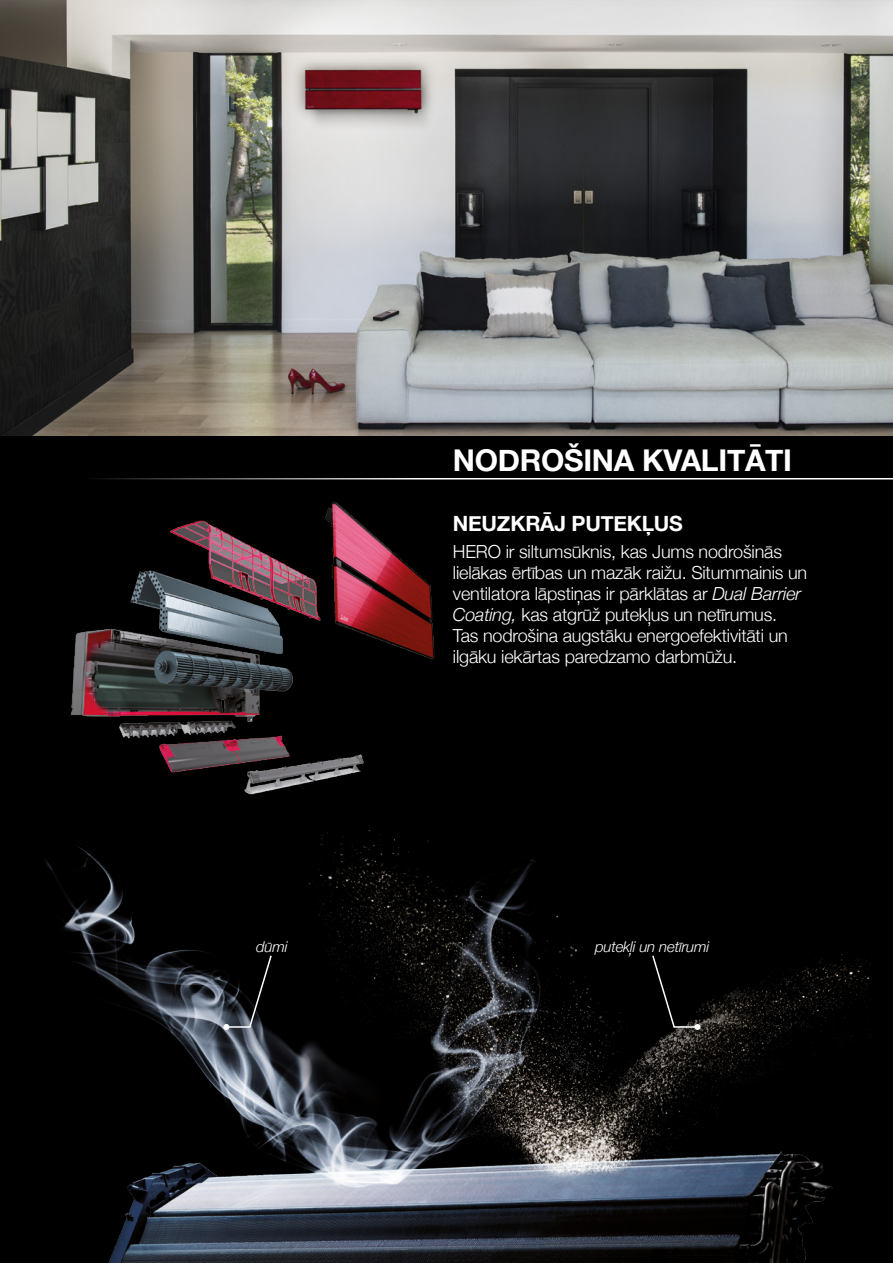
<style>
.page{position:relative;width:893px;height:1263px;background:#fff}
.page>*{position:absolute;margin:0;border:0;box-sizing:border-box;transform-origin:0 0}
.t1{font:700 30px "Helvetica Neue";letter-spacing:-.01em;color:#fff}
.t2{font:700 21px "Helvetica Neue";letter-spacing:-.01em;color:#fff}
.t3{font:300 18px/21px "Helvetica Neue";letter-spacing:-.01em;color:#fff}
.t4{font:italic 300 15px "Helvetica Neue";letter-spacing:-.01em;color:#fff}
.s1{font-style:italic}
</style>
<div class="page">
<div style="left:1px;top:436px;width:892px;height:380px;background:#000"></div>
<img style="left:0;top:816px;width:893px;height:447px">
<img style="left:70px;top:487px;width:370px;height:321px">
<hr style="left:85px;top:478px;width:808px;height:1px;background:#fff">
<svg style="left:223px;top:954px;width:50px;height:76px;background:#1a1c1e"></svg>
<svg style="left:651px;top:954px;width:50px;height:76px;background:#0d0d0d"></svg>
<img style="left:0;top:0;width:893px;height:436px">
<h1 class="t1" style="left:453px;top:436px;width:341px">NODROŠINA KVALITĀTI</h1>
<p class="t2" style="left:453px;top:507px;width:232px">NEUZKRĀJ PUTEKĻUS</p>
<p class="t3" style="left:453px;top:540px;width:356px">HERO ir siltumsūknis, kas Jums nodrošinās lielākas ērtības un mazāk raižu. Sitummainis un ventilatora lāpstiņas ir pārklātas ar <span class="s1">Dual Barrier Coating,</span> kas atgrūž putekļus un netīrumus.<br>Tas nodrošina augstāku energoefektivitāti un ilgāku iekārtas paredzamo darbmūžu.</p>
<p class="t4" style="left:256px;top:935px;width:33px">dūmi</p>
<p class="t4" style="left:595px;top:935px;width:116px">putekļi un netīrumi</p>
</div>
